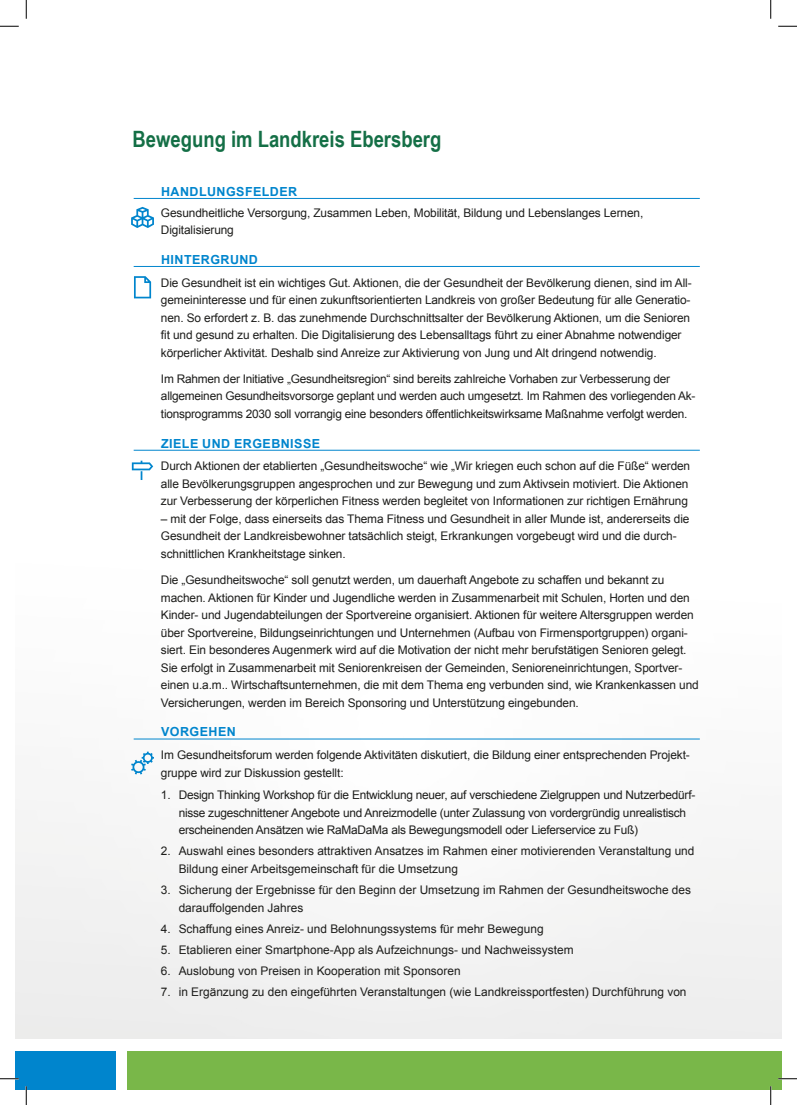
<style>
.page{position:relative;width:797px;height:1105px;background:#fff}
.page>*{position:absolute;margin:0;border:0;box-sizing:border-box;transform-origin:0 0}
.t1{font:700 22.5px "Arial Narrow";color:#146f46}
.t2{font:700 12.5px "Arial";letter-spacing:.035em;color:#0085cd}
.t3{font:11.88px/17.5px "Arial";letter-spacing:-.01em;color:#1d1d1b}
</style>
<div class="page">
<div style="left:128px;top:1051px;width:652px;height:38px;background:#79b749"></div>
<div style="left:16px;top:1051px;width:100px;height:38px;background:#0085cd"></div>
<img style="left:16px;top:449px;width:765px;height:590px">
<div style="left:769px;top:1051px;width:12px;height:38px;background:#79b749"></div>
<hr style="left:134px;top:198px;width:565px;height:1px;background:#0085cd">
<hr style="left:134px;top:266px;width:565px;height:1px;background:#0085cd">
<hr style="left:134px;top:450px;width:565px;height:1px;background:#0085cd">
<hr style="left:134px;top:739px;width:565px;height:1px;background:#0085cd">
<svg style="left:132px;top:461px;width:21px;height:19px"></svg>
<svg style="left:131px;top:207px;width:23px;height:21px"></svg>
<svg style="left:131px;top:752px;width:23px;height:22px"></svg>
<svg style="left:134px;top:276px;width:17px;height:22px"></svg>
<svg style="left:0;top:25px;width:19px;height:2px"></svg>
<svg style="left:778px;top:25px;width:19px;height:2px"></svg>
<svg style="left:0;top:1078px;width:19px;height:1px"></svg>
<svg style="left:778px;top:1078px;width:19px;height:1px"></svg>
<svg style="left:25px;top:0;width:2px;height:19px"></svg>
<svg style="left:25px;top:1086px;width:2px;height:19px"></svg>
<svg style="left:770px;top:0;width:1px;height:19px"></svg>
<svg style="left:770px;top:1086px;width:1px;height:19px"></svg>
<h1 class="t1" style="left:133px;top:122px;width:310px">Bewegung im Landkreis Ebersberg</h1>
<p class="t2" style="left:161px;top:183px;width:137px">HANDLUNGSFELDER</p>
<p class="t3" style="left:161px;top:204px;width:484px">Gesundheitliche Versorgung, Zusammen Leben, Mobilität, Bildung und Lebenslanges Lernen,<br>Digitalisierung</p>
<p class="t2" style="left:161px;top:251px;width:98px">HINTERGRUND</p>
<p class="t3" style="left:161px;top:274px;width:532px">Die Gesundheit ist ein wichtiges Gut. Aktionen, die der Gesundheit der Bevölkerung dienen, sind im All&shy;gemeininteresse und für einen zukunftsorientierten Landkreis von großer Bedeutung für alle Generatio&shy;nen. So erfordert z. B. das zunehmende Durchschnittsalter der Bevölkerung Aktionen, um die Senioren fit und gesund zu erhalten. Die Digitalisierung des Lebensalltags führt zu einer Abnahme notwendiger körperlicher Aktivität. Deshalb sind Anreize zur Aktivierung von Jung und Alt dringend notwendig.</p>
<p class="t3" style="left:161px;top:370px;width:536px">Im Rahmen der Initiative „Gesundheitsregion“ sind bereits zahlreiche Vorhaben zur Verbesserung der allgemeinen Gesundheitsvorsorge geplant und werden auch umgesetzt. Im Rahmen des vorliegenden Ak&shy;tionsprogramms 2030 soll vorrangig eine besonders öffentlichkeitswirksame Maßnahme verfolgt werden.</p>
<p class="t2" style="left:161px;top:434px;width:160px">ZIELE UND ERGEBNISSE</p>
<p class="t3" style="left:161px;top:457px;width:531px">Durch Aktionen der etablierten „Gesundheitswoche“ wie „Wir kriegen euch schon auf die Füße“ werden alle Bevölkerungsgruppen angesprochen und zur Bewegung und zum Aktivsein motiviert. Die Aktionen zur Verbesserung der körperlichen Fitness werden begleitet von Informationen zur richtigen Ernährung</p>
<p class="t3" style="left:161px;top:510px;width:530px">– mit der Folge, dass einerseits das Thema Fitness und Gesundheit in aller Munde ist, andererseits die<br>Gesundheit der Landkreisbewohner tatsächlich steigt, Erkrankungen vorgebeugt wird und die durch&shy;schnittlichen Krankheitstage sinken.</p>
<p class="t3" style="left:161px;top:571px;width:539px">Die „Gesundheitswoche“ soll genutzt werden, um dauerhaft Angebote zu schaffen und bekannt zu machen. Aktionen für Kinder und Jugendliche werden in Zusammenarbeit mit Schulen, Horten und den Kinder- und Jugendabteilungen der Sportvereine organisiert. Aktionen für weitere Altersgruppen werden über Sportvereine, Bildungseinrichtungen und Unternehmen (Aufbau von Firmensportgruppen) organi&shy;siert. Ein besonderes Augenmerk wird auf die Motivation der nicht mehr berufstätigen Senioren gelegt.<br>Sie erfolgt in Zusammenarbeit mit Seniorenkreisen der Gemeinden, Senioreneinrichtungen, Sportver&shy;einen u.a.m.. Wirtschaftsunternehmen, die mit dem Thema eng verbunden sind, wie Krankenkassen und Versicherungen, werden im Bereich Sponsoring und Unterstützung eingebunden.</p>
<p class="t2" style="left:161px;top:723px;width:76px">VORGEHEN</p>
<p class="t3" style="left:161px;top:746px;width:530px">Im Gesundheitsforum werden folgende Aktivitäten diskutiert, die Bildung einer entsprechenden Projekt&shy;gruppe wird zur Diskussion gestellt:</p>
<p class="t3" style="left:179px;top:786px;width:518px;text-indent:-18px">1. Design Thinking Workshop für die Entwicklung neuer, auf verschiedene Zielgruppen und Nutzerbedürf&shy;nisse zugeschnittener Angebote und Anreizmodelle (unter Zulassung von vordergründig unrealistisch erscheinenden Ansätzen wie RaMaDaMa als Bewegungsmodell oder Lieferservice zu Fuß)</p>
<p class="t3" style="left:179px;top:842px;width:517px;text-indent:-18px">2. Auswahl eines besonders attraktiven Ansatzes im Rahmen einer motivierenden Veranstaltung und<br>Bildung einer Arbeitsgemeinschaft für die Umsetzung</p>
<p class="t3" style="left:179px;top:881px;width:514px;text-indent:-18px">3. Sicherung der Ergebnisse für den Beginn der Umsetzung im Rahmen der Gesundheitswoche des darauffolgenden Jahres</p>
<p class="t3" style="left:161px;top:919px;width:384px">4. Schaffung eines Anreiz- und Belohnungssystems für mehr Bewegung</p>
<p class="t3" style="left:161px;top:941px;width:414px">5. Etablieren einer Smartphone-App als Aufzeichnungs- und Nachweissystem</p>
<p class="t3" style="left:161px;top:962px;width:301px">6. Auslobung von Preisen in Kooperation mit Sponsoren</p>
<p class="t3" style="left:161px;top:983px;width:527px">7. in Ergänzung zu den eingeführten Veranstaltungen (wie Landkreissportfesten) Durchführung von</p>
</div>
